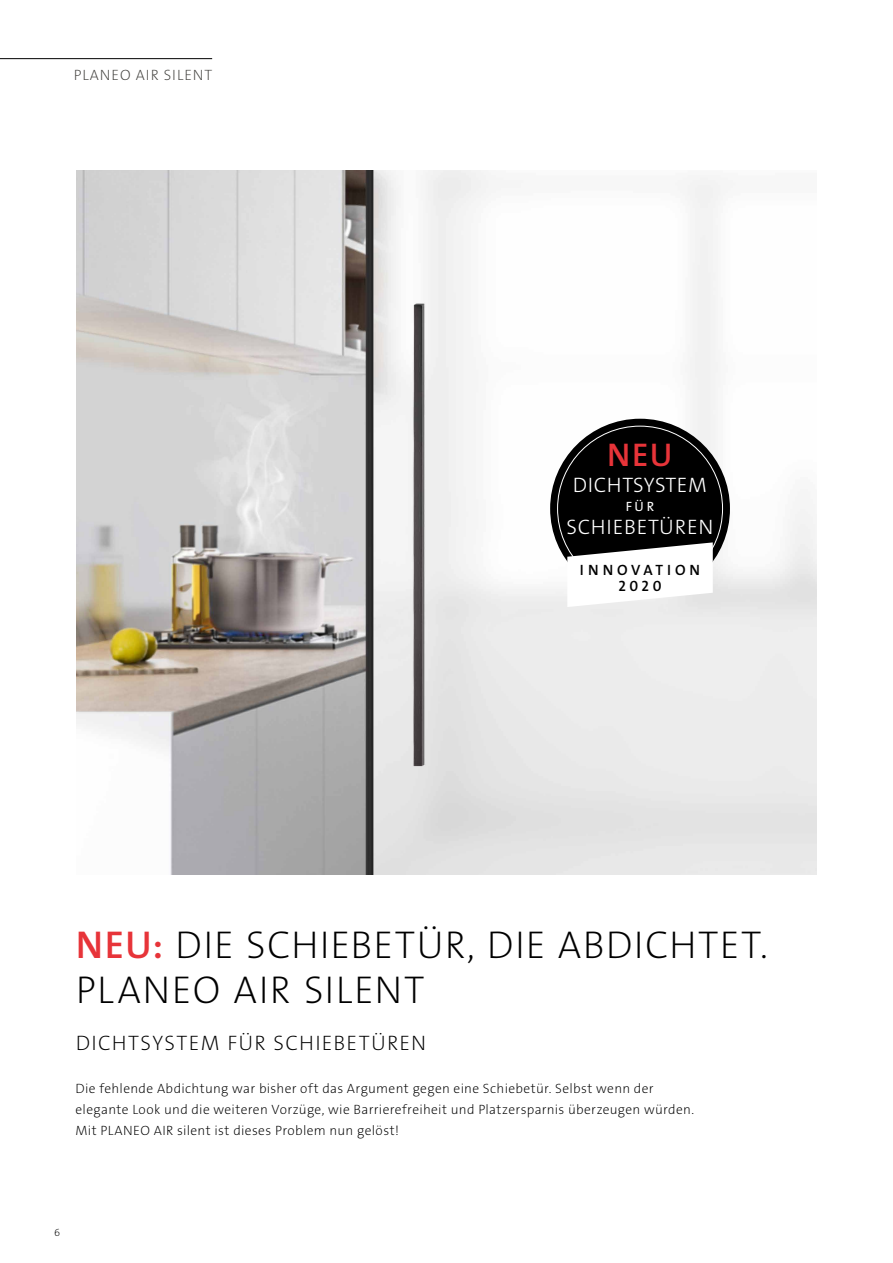
<style>
.page{position:relative;width:893px;height:1263px;background:#fff}
.page>*{position:absolute;margin:0;border:0;box-sizing:border-box;transform-origin:0 0}
.t1{font:200 39px/45px "The Sans Os F";letter-spacing:.03em;color:#000}
.t2{font:600 33px "The Sans Os F";color:#e73439}
.t3{font:200 21px "The Sans Os F";letter-spacing:.06em;color:#000}
.t4{font:300 21px "The Sans Os F";letter-spacing:.03em;color:#fff}
.t5{font:200 15px "The Sans Os F";letter-spacing:.06em;color:#42413e}
.t6{font:600 15px/16.5px "The Sans Os F";letter-spacing:.25em;color:#000;text-align:center}
.t7{font:200 13.5px/21px "The Sans Os F";letter-spacing:.025em;color:#000}
.t8{font:13.5px "The Sans Os F";color:#fff}
.t9{font:200 10.5px "The Sans Os F";color:#000}
.s1{font-weight:600;color:#e73439}
</style>
<div class="page">
<img style="left:77px;top:170px;width:739px;height:705px">
<div style="left:550px;top:419px;width:180px;height:179px;background:#000;border-radius:50%"></div>
<svg style="left:567px;top:542px;width:146px;height:65px"></svg>
<hr style="left:0;top:58px;width:212px;height:1px;background:#000">
<p class="t5" style="left:74px;top:65px;width:140px">PLANEO AIR SILENT</p>
<h2 class="t2" style="left:607px;top:434px;width:67px">NEU</h2>
<h3 class="t4" style="left:573px;top:471px;width:136px">DICHTSYSTEM</h3>
<p class="t8" style="left:626px;top:498px;width:30px">FÜR</p>
<h3 class="t4" style="left:566px;top:513px;width:148px">SCHIEBETÜREN</h3>
<p class="t6" style="left:580px;top:562px;width:122px">INNOVATION<br>2020</p>
<h1 class="t1" style="left:76px;top:923px;width:694px"><span class="s1">NEU:</span> DIE SCHIEBETÜR, DIE ABDICHTET.<br>PLANEO AIR SILENT</h1>
<h3 class="t3" style="left:76px;top:1029px;width:352px">DICHTSYSTEM FÜR SCHIEBETÜREN</h3>
<p class="t7" style="left:75px;top:1078px;width:620px">Die fehlende Abdichtung war bisher oft das Argument gegen eine Schiebetür. Selbst wenn der elegante Look und die weiteren Vorzüge, wie Barrierefreiheit und Platzersparnis überzeugen würden.<br>Mit PLANEO AIR silent ist dieses Problem nun gelöst!</p>
<p class="t9" style="left:54px;top:1226px;width:8px">6</p>
</div>
